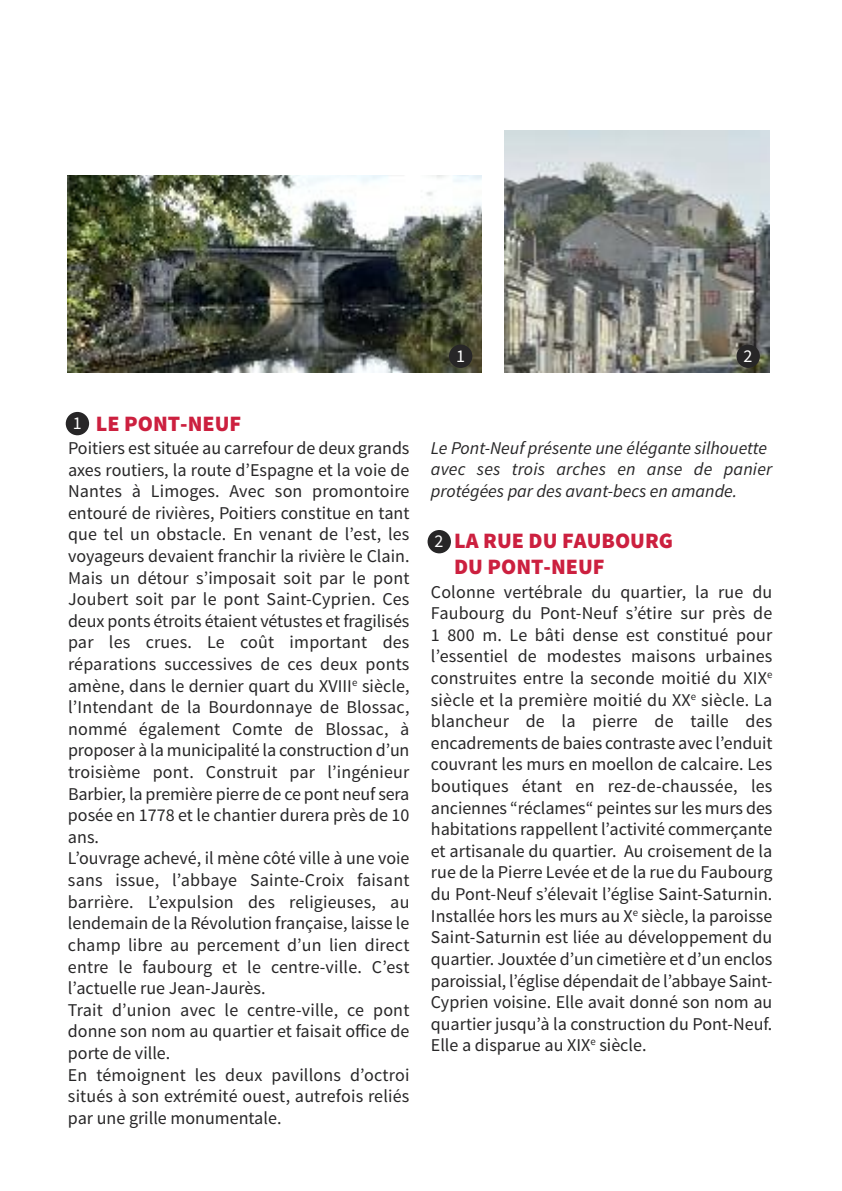
<style>
.page{position:relative;width:842px;height:1191px;background:#fff}
.page>*{position:absolute;margin:0;border:0;box-sizing:border-box;transform-origin:0 0}
.t1{font:900 22px/26.4px "Source Sans Pro";color:#cc203f}
.t2{font:18px/21.6px "Source Sans Pro";color:#272627;text-align:justify}
.t3{font:italic 18px/21.6px "Source Sans Pro";color:#272627}
.t4{font:18px "Source Sans Pro";color:#fff}
</style>
<div class="page">
<div style="left:66px;top:412px;width:23px;height:23px;background:#272627;border-radius:50%"></div>
<div style="left:428px;top:530px;width:23px;height:23px;background:#272627;border-radius:50%"></div>
<img style="left:67px;top:175px;width:415px;height:197px">
<img style="left:505px;top:131px;width:264px;height:241px">
<div style="left:449px;top:344px;width:23px;height:24px;background:#272627;border-radius:50%"></div>
<div style="left:736px;top:344px;width:24px;height:24px;background:#272627;border-radius:50%"></div>
<p class="t4" style="left:456px;top:349px;width:10px">1</p>
<p class="t4" style="left:743px;top:349px;width:10px">2</p>
<p class="t1" style="left:96px;top:411px;width:147px">LE PONT-NEUF</p>
<p class="t2" style="left:68px;top:438px;width:343px;text-align:left">Poitiers est située au carrefour de deux grands axes routiers, la route d’Espagne et la voie de Nantes à Limoges. Avec son promontoire entouré de rivières, Poitiers constitue en tant que tel un obstacle. En venant de l’est, les voyageurs devaient franchir la rivière le Clain.<br>Mais un détour s’imposait soit par le pont Joubert soit par le pont Saint-Cyprien. Ces deux ponts étroits étaient vétustes et fragilisés par les crues. Le coût important des réparations successives de ces deux ponts amène, dans le dernier quart du XVIII<sup>e</sup> siècle, l’Intendant de la Bourdonnaye de Blossac, nommé également Comte de Blossac, à proposer à la municipalité la construction d’un troisième pont. Construit par l’ingénieur Barbier, la première pierre de ce pont neuf sera posée en 1778 et le chantier durera près de 10 ans.<br>L’ouvrage achevé, il mène côté ville à une voie sans issue, l’abbaye Sainte-Croix faisant barrière. L’expulsion des religieuses, au lendemain de la Révolution française, laisse le champ libre au percement d’un lien direct entre le faubourg et le centre-ville. C’est l’actuelle rue Jean-Jaurès.<br>Trait d’union avec le centre-ville, ce pont donne son nom au quartier et faisait office de porte de ville.<br>En témoignent les deux pavillons d’octroi situés à son extrémité ouest, autrefois reliés par une grille monumentale.</p>
<p class="t4" style="left:73px;top:416px;width:10px">1</p>
<p class="t3" style="left:431px;top:437px;width:343px">Le Pont-Neuf présente une élégante silhouette avec ses trois arches en anse de panier protégées par des avant-becs en amande.</p>
<p class="t1" style="left:454px;top:529px;width:221px">LA RUE DU FAUBOURG<br>DU PONT-NEUF</p>
<p class="t2" style="left:431px;top:582px;width:343px">Colonne vertébrale du quartier, la rue du Faubourg du Pont-Neuf s’étire sur près de 1 800 m. Le bâti dense est constitué pour l’essentiel de modestes maisons urbaines construites entre la seconde moitié du XIX<sup>e </sup>siècle et la première moitié du XX<sup>e</sup> siècle. La blancheur de la pierre de taille des encadrements de baies contraste avec l’enduit couvrant les murs en moellon de calcaire. Les boutiques étant en rez-de-chaussée, les anciennes “réclames“ peintes sur les murs des habitations rappellent l’activité commerçante et artisanale du quartier. Au croisement de la rue de la Pierre Levée et de la rue du Faubourg du Pont-Neuf s’élevait l’église Saint-Saturnin.<br>Installée hors les murs au X<sup>e</sup> siècle, la paroisse Saint-Saturnin est liée au développement du quartier. Jouxtée d’un cimetière et d’un enclos paroissial, l’église dépendait de l’abbaye Saint-Cyprien voisine. Elle avait donné son nom au quartier jusqu’à la construction du Pont-Neuf.<br>Elle a disparue au XIX<sup>e</sup> siècle.</p>
<p class="t4" style="left:435px;top:534px;width:10px">2</p>
</div>
